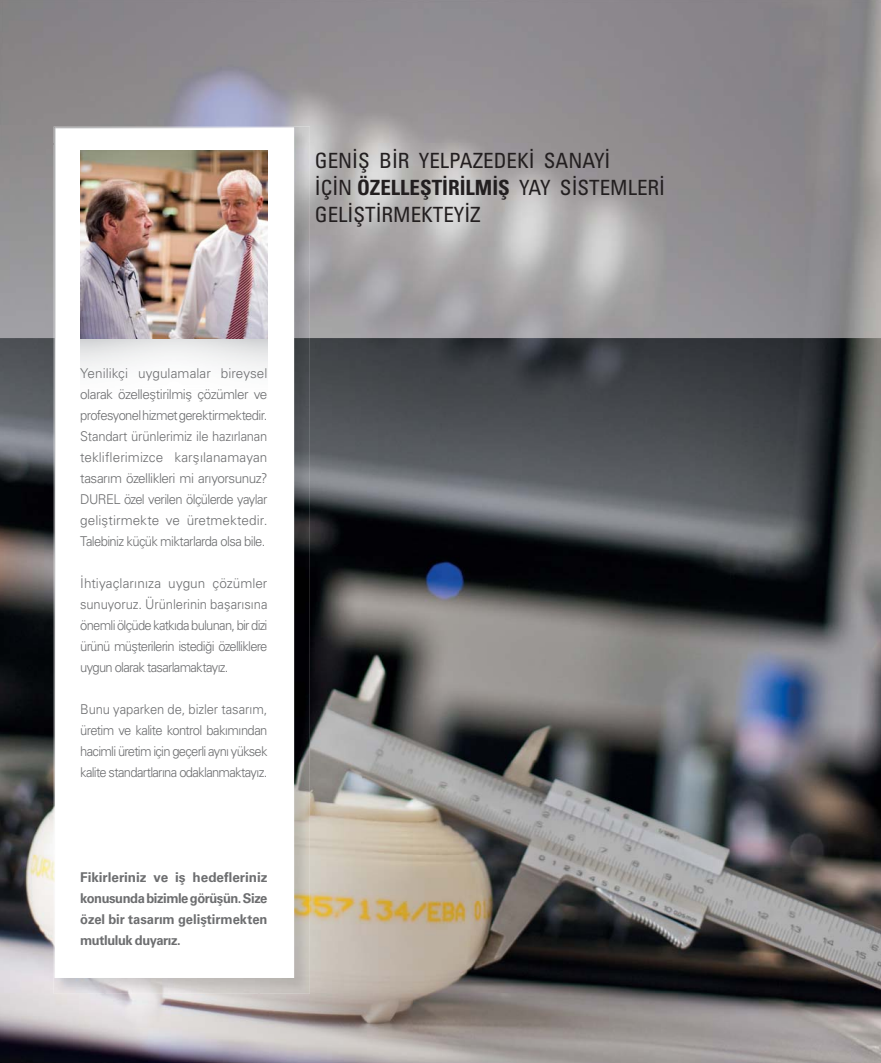
<style>
.page{position:relative;width:881px;height:1063px;background:#fff}
.page>*{position:absolute;margin:0;border:0;box-sizing:border-box;transform-origin:0 0}
.t1{font:condensed 21px/27px "Univers LTCYR 57";color:#231f20}
.t2{font:300 13.5px/21px "Univers LTCYR 45";letter-spacing:-.05em;color:#6d6e70;text-align:justify}
.t3{font:300 13.5px/21px "Univers LTCYR 45";letter-spacing:-.05em;color:#6d6e70;text-align:justify;scale:.96 1}
.t4{font:700 13.5px/21px "Univers LTCYR 65";letter-spacing:-.005em;color:#6d6e70;text-align:justify}
.s1{font-family:"Univers LTCYR 67 Bold Cond";font-stretch:normal}
</style>
<div class="page">
<img style="left:0;top:338px;width:880px;height:725px">
<hr style="left:880px;top:0;width:1px;height:338px;background:#afaba8">
<img style="left:0;top:143px;width:54px;height:195px">
<img style="left:54px;top:338px;width:50px;height:656px">
<img style="left:259px;top:338px;width:51px;height:656px">
<img style="left:104px;top:978px;width:155px;height:16px">
<img style="left:54px;top:127px;width:256px;height:211px">
<svg style="left:55px;top:128px;width:239px;height:850px"></svg>
<img style="left:80px;top:151px;width:187px;height:287px">
<h1 class="t1" style="left:315px;top:148px;width:351px">GENİŞ BİR YELPAZEDEKİ SANAYİ<br>İÇİN <span class="s1">ÖZELLEŞTİRİLMİŞ</span> YAY SİSTEMLERİ<br>GELİŞTİRMEKTEYİZ</h1>
<p class="t2" style="left:80px;top:364px;width:189px">Yenilikçi uygulamalar bireysel olarak özelleştirilmiş çözümler ve profesyonel hizmet gerektirmektedir.<br>Standart ürünlerimiz ile hazırlanan tekliflerimizce karşılanamayan tasarım özellikleri mi arıyorsunuz?<br>DUREL özel verilen ölçülerde yaylar geliştirmekte ve üretmektedir.<br>Talebiniz küçük miktarlarda olsa bile.</p>
<p class="t2" style="left:80px;top:574px;width:189px">İhtiyaçlarınıza uygun çözümler sunuyoruz. Ürünlerinin başarısına önemli ölçüde katkıda bulunan, bir dizi ürünü müşterilerin istediği özelliklere uygun olarak tasarlamaktayız.</p>
<p class="t3" style="left:80px;top:700px;width:196px">Bunu yaparken de, bizler tasarım, üretim ve kalite kontrol bakımından hacimli üretim için geçerli aynı yüksek kalite standartlarına odaklanmaktayız.</p>
<p class="t4" style="left:80px;top:868px;width:189px">Fikirleriniz ve iş hedefleriniz konusunda bizimle görüşün. Size özel bir tasarım geliştirmekten mutluluk duyarız.</p>
</div>
